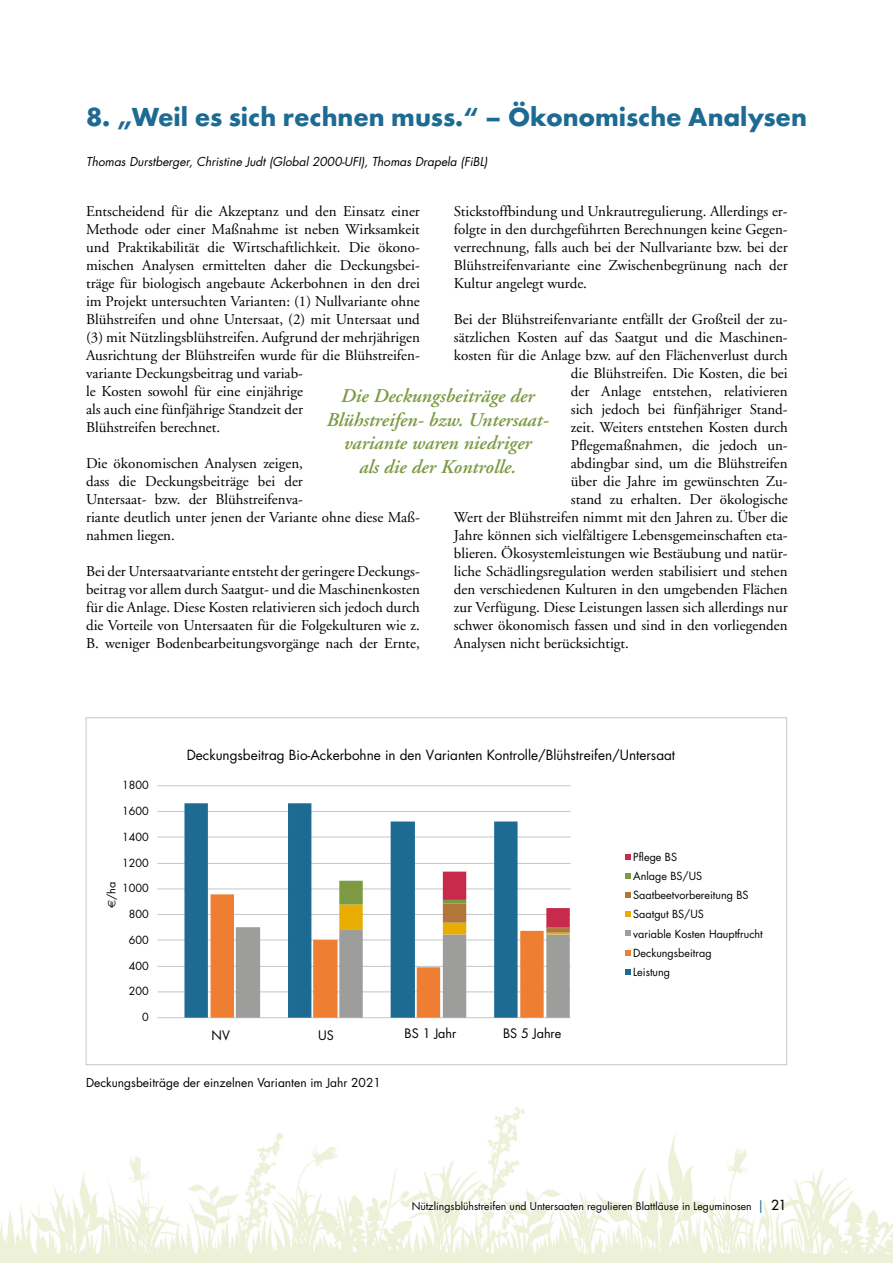
<style>
.page{position:relative;width:893px;height:1263px;background:#fff}
.page>*{position:absolute;margin:0;border:0;box-sizing:border-box;transform-origin:0 0}
.t1{font:700 24px "Futura";letter-spacing:-.005em;color:#1d6b93}
.t2{font:italic 600 19.5px/23.4px "Adobe Garamond";color:#7b9a41;text-align:center}
.t3{font:15px/18px "Adobe Garamond";color:#000}
.t4{font:13.65px "Futura";color:#000}
.t5{font:12.75px "Futura";color:#000}
.t6{font:italic 12px "Futura";color:#000}
.t7{font:12px "Futura";color:#000}
.t8{font:10.95px/19px "Futura";color:#000}
.t9{font:10.8px "Futura";color:#000}
.t10{font:10.5px "Futura";color:#000}
.s1{font-family:"Euro Sans"}
.s2{font-family:"Arial";font-size:13.5px;color:#1d6b93}
.s3{font-size:13.5px}
</style>
<div class="page">
<img style="left:0;top:1107px;width:893px;height:156px">
<hr style="left:158px;top:1017px;width:413px;height:1px;background:#c6c6c6">
<hr style="left:158px;top:991px;width:413px;height:1px;background:#c6c6c6">
<hr style="left:158px;top:966px;width:413px;height:1px;background:#c6c6c6">
<hr style="left:158px;top:939px;width:413px;height:1px;background:#c6c6c6">
<hr style="left:158px;top:914px;width:413px;height:1px;background:#c6c6c6">
<hr style="left:158px;top:888px;width:413px;height:1px;background:#c6c6c6">
<hr style="left:158px;top:863px;width:413px;height:1px;background:#c6c6c6">
<hr style="left:158px;top:837px;width:413px;height:1px;background:#c6c6c6">
<hr style="left:158px;top:811px;width:413px;height:1px;background:#c6c6c6">
<hr style="left:158px;top:785px;width:413px;height:1px;background:#c6c6c6">
<svg style="left:184px;top:803px;width:334px;height:215px"></svg>
<svg style="left:626px;top:854px;width:5px;height:6px"></svg>
<svg style="left:626px;top:873px;width:5px;height:6px"></svg>
<svg style="left:626px;top:892px;width:5px;height:6px"></svg>
<svg style="left:626px;top:912px;width:5px;height:5px"></svg>
<svg style="left:626px;top:931px;width:5px;height:5px"></svg>
<svg style="left:626px;top:950px;width:5px;height:5px"></svg>
<svg style="left:626px;top:969px;width:5px;height:5px"></svg>
<svg style="left:211px;top:872px;width:359px;height:146px"></svg>
<h1 class="t1" style="left:86px;top:100px;width:722px">8. „Weil es sich rechnen muss.“ – Ökonomische Analysen</h1>
<p class="t6" style="left:86px;top:154px;width:403px">Thomas Durstberger, Christine Judt (Global 2000-UFI), Thomas Drapela (FiBL)</p>
<p class="t3" style="left:86px;top:203px;width:335px">Entscheidend für die Akzeptanz und den Einsatz einer Methode oder einer Maßnahme ist neben Wirksamkeit und Praktikabilität die Wirtschaftlichkeit. Die ökono&shy;mischen Analysen ermittelten daher die Deckungsbei&shy;träge für biologisch angebaute Ackerbohnen in den drei im Projekt untersuchten Varianten: (1) Nullvariante ohne Blühstreifen und ohne Untersaat, (2) mit Untersaat und (3) mit Nützlingsblühstreifen. Aufgrund der mehrjährigen Ausrichtung der Blühstreifen wurde für die Blühstreifen&shy;variante Deckungsbeitrag und variab-<br>le Kosten sowohl für eine einjährige<br>als auch eine fünfjährige Standzeit der<br>Blühstreifen berechnet.</p>
<p class="t3" style="left:86px;top:455px;width:335px">Die ökonomischen Analysen zeigen,<br>dass die Deckungsbeiträge bei der<br>Untersaat- bzw. der Blühstreifenva-<br>riante deutlich unter jenen der Variante ohne diese Maß&shy;nahmen liegen.</p>
<p class="t3" style="left:86px;top:563px;width:335px;text-align:justify">Bei der Untersaatvariante entsteht der geringere Deckungs&shy;beitrag vor allem durch Saatgut- und die Maschinenkosten für die Anlage. Diese Kosten relativieren sich jedoch durch die Vorteile von Untersaaten für die Folgekulturen wie z.<br>B. weniger Bodenbearbeitungsvorgänge nach der Ernte,</p>
<p class="t3" style="left:454px;top:203px;width:335px;text-align:justify">Stickstoffbindung und Unkrautregulierung. Allerdings er&shy;folgte in den durchgeführten Berechnungen keine Gegen&shy;verrechnung, falls auch bei der Nullvariante bzw. bei der Blühstreifenvariante eine Zwischenbegrünung nach der Kultur angelegt wurde.</p>
<p class="t3" style="left:454px;top:311px;width:335px">Bei der Blühstreifenvariante entfällt der Großteil der zu-</p>
<p class="t3" style="left:454px;top:329px;width:335px">sätzlichen Kosten auf das Saatgut und die Maschinen-</p>
<p class="t3" style="left:454px;top:347px;width:335px">kosten für die Anlage bzw. auf den Flächenverlust durch</p>
<p class="t3" style="left:571px;top:365px;width:218px">die Blühstreifen. Die Kosten, die bei</p>
<p class="t3" style="left:571px;top:383px;width:218px">der Anlage entstehen, relativieren</p>
<p class="t3" style="left:571px;top:401px;width:218px">sich jedoch bei fünfjähriger Stand-</p>
<p class="t3" style="left:571px;top:419px;width:218px">zeit. Weiters entstehen Kosten durch</p>
<p class="t3" style="left:571px;top:437px;width:218px">Pflegemaßnahmen, die jedoch un-</p>
<p class="t3" style="left:571px;top:455px;width:218px">abdingbar sind, um die Blühstreifen</p>
<p class="t3" style="left:571px;top:473px;width:218px">über die Jahre im gewünschten Zu-</p>
<p class="t3" style="left:571px;top:491px;width:218px">stand zu erhalten. Der ökologische</p>
<p class="t3" style="left:454px;top:509px;width:335px">Wert der Blühstreifen nimmt mit den Jahren zu. Über die</p>
<p class="t3" style="left:454px;top:527px;width:335px">Jahre können sich vielfältigere Lebensgemeinschaften eta-</p>
<p class="t3" style="left:454px;top:545px;width:335px">blieren. Ökosystemleistungen wie Bestäubung und natür-</p>
<p class="t3" style="left:454px;top:563px;width:335px">liche Schädlingsregulation werden stabilisiert und stehen</p>
<p class="t3" style="left:454px;top:581px;width:335px">den verschiedenen Kulturen in den umgebenden Flächen</p>
<p class="t3" style="left:454px;top:599px;width:335px">zur Verfügung. Diese Leistungen lassen sich allerdings nur</p>
<p class="t3" style="left:454px;top:617px;width:335px">schwer ökonomisch fassen und sind in den vorliegenden</p>
<p class="t3" style="left:454px;top:635px;width:177px">Analysen nicht berücksichtigt.</p>
<h2 class="t2" style="left:326px;top:385px;width:224px">Die Deckungsbeiträge der<br>Blühstreifen- bzw. Untersaat&shy;variante waren niedriger<br>als die der Kontrolle.</h2>
<p class="t8" style="left:122px;top:776px;width:28px">1800</p>
<p class="t8" style="left:122px;top:801px;width:28px">1600</p>
<p class="t8" style="left:122px;top:827px;width:28px">1400</p>
<p class="t8" style="left:122px;top:853px;width:28px">1200</p>
<p class="t9" style="left:104px;top:908px;width:28px;rotate:-90deg"><span class="s1">€</span>/ha</p>
<p class="t8" style="left:122px;top:879px;width:28px">1000</p>
<p class="t8" style="left:129px;top:904px;width:21px">800</p>
<p class="t8" style="left:129px;top:930px;width:21px">600</p>
<p class="t8" style="left:129px;top:956px;width:21px">400</p>
<p class="t8" style="left:129px;top:982px;width:21px">200</p>
<p class="t8" style="left:142px;top:1007px;width:8px">0</p>
<p class="t4" style="left:187px;top:745px;width:490px">Deckungsbeitrag Bio-Ackerbohne in den Varianten Kontrolle/Blühstreifen/Untersaat</p>
<p class="t8" style="left:633px;top:847px;width:131px">Pflege BS<br>Anlage BS/US<br>Saatbeetvorbereitung BS<br>Saatgut BS/US<br>variable Kosten Hauptfrucht<br>Deckungsbeitrag<br>Leistung</p>
<p class="t5" style="left:212px;top:1026px;width:20px">NV</p>
<p class="t5" style="left:318px;top:1027px;width:17px">US</p>
<p class="t5" style="left:405px;top:1024px;width:53px">BS 1 Jahr</p>
<p class="t5" style="left:503px;top:1024px;width:60px">BS 5 Jahre</p>
<p class="t7" style="left:86px;top:1075px;width:296px">Deckungsbeiträge der einzelnen Varianten im Jahr 2021</p>
<p class="t10" style="left:412px;top:1199px;width:376px">Nützlingsblühstreifen und Untersaaten regulieren Blattläuse in Leguminosen <span class="s2">|</span> <span class="s3">21</span></p>
</div>
